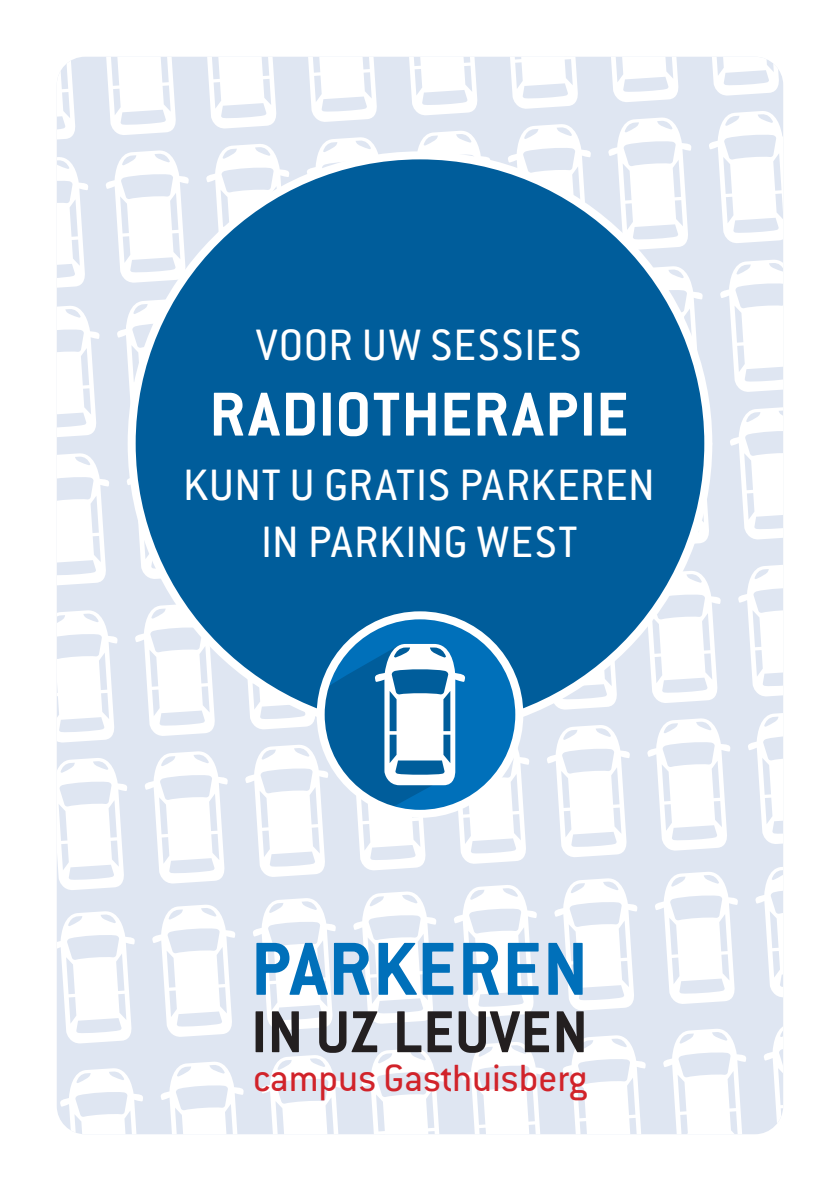
<style>
.page{position:relative;width:840px;height:1191px;background:#fff}
.page>*{position:absolute;margin:0;border:0;box-sizing:border-box;transform-origin:0 0}
.t1{font:700 82.4px "Conduit ITC";letter-spacing:.015em;color:#0070ba}
.t2{font:700 68px "Conduit ITC";letter-spacing:.02em;color:#fff}
.t3{font:700 64.8px "Conduit ITC";letter-spacing:.015em;color:#231f20}
.t4{font:48.2px/58px "Conduit ITC";letter-spacing:.015em;color:#fff;text-align:center}
.t5{font:41.6px "Conduit ITC";color:#d1232a}
</style>
<div class="page">
<div style="left:57px;top:57px;width:725px;height:1077px;background:#dfe6f2;border-radius:28px"></div>
<svg style="left:362px;top:1048px;width:83px;height:86px"></svg>
<svg style="left:738px;top:565px;width:44px;height:132px"></svg>
<svg style="left:763px;top:1027px;width:19px;height:106px"></svg>
<svg style="left:57px;top:610px;width:61px;height:133px"></svg>
<svg style="left:59px;top:1068px;width:84px;height:66px"></svg>
<svg style="left:462px;top:1042px;width:83px;height:92px"></svg>
<svg style="left:135px;top:603px;width:83px;height:133px"></svg>
<svg style="left:161px;top:1062px;width:83px;height:72px"></svg>
<svg style="left:536px;top:651px;width:84px;height:59px"></svg>
<svg style="left:563px;top:1035px;width:82px;height:99px"></svg>
<svg style="left:261px;top:1055px;width:83px;height:79px"></svg>
<svg style="left:636px;top:570px;width:84px;height:133px"></svg>
<svg style="left:663px;top:1029px;width:83px;height:105px"></svg>
<svg style="left:748px;top:713px;width:34px;height:131px"></svg>
<svg style="left:57px;top:758px;width:70px;height:132px"></svg>
<svg style="left:145px;top:751px;width:83px;height:133px"></svg>
<svg style="left:547px;top:725px;width:83px;height:132px"></svg>
<svg style="left:647px;top:718px;width:83px;height:133px"></svg>
<svg style="left:308px;top:57px;width:69px;height:65px"></svg>
<svg style="left:712px;top:57px;width:70px;height:39px"></svg>
<svg style="left:57px;top:57px;width:22px;height:83px"></svg>
<svg style="left:409px;top:57px;width:68px;height:58px"></svg>
<svg style="left:106px;top:57px;width:70px;height:78px"></svg>
<svg style="left:510px;top:57px;width:68px;height:52px"></svg>
<svg style="left:207px;top:57px;width:69px;height:72px"></svg>
<svg style="left:611px;top:57px;width:68px;height:45px"></svg>
<svg style="left:306px;top:137px;width:72px;height:41px"></svg>
<svg style="left:709px;top:111px;width:73px;height:132px"></svg>
<svg style="left:57px;top:157px;width:31px;height:131px"></svg>
<svg style="left:417px;top:131px;width:73px;height:33px"></svg>
<svg style="left:106px;top:150px;width:83px;height:133px"></svg>
<svg style="left:506px;top:124px;width:85px;height:87px"></svg>
<svg style="left:205px;top:144px;width:84px;height:107px"></svg>
<svg style="left:607px;top:117px;width:84px;height:133px"></svg>
<svg style="left:720px;top:260px;width:62px;height:132px"></svg>
<svg style="left:57px;top:306px;width:43px;height:131px"></svg>
<svg style="left:117px;top:298px;width:54px;height:128px"></svg>
<svg style="left:647px;top:265px;width:55px;height:117px"></svg>
<svg style="left:353px;top:891px;width:83px;height:133px"></svg>
<svg style="left:730px;top:407px;width:52px;height:133px"></svg>
<svg style="left:755px;top:867px;width:27px;height:130px"></svg>
<svg style="left:57px;top:453px;width:52px;height:133px"></svg>
<svg style="left:57px;top:911px;width:78px;height:133px"></svg>
<svg style="left:454px;top:885px;width:83px;height:132px"></svg>
<svg style="left:127px;top:460px;width:39px;height:119px"></svg>
<svg style="left:152px;top:905px;width:83px;height:132px"></svg>
<svg style="left:554px;top:878px;width:83px;height:133px"></svg>
<svg style="left:253px;top:898px;width:83px;height:132px"></svg>
<svg style="left:689px;top:419px;width:23px;height:127px"></svg>
<svg style="left:655px;top:872px;width:83px;height:132px"></svg>
<div style="left:132px;top:155px;width:576px;height:576px;background:#005d9b;border-radius:50%"></div>
<svg style="left:235px;top:612px;width:294px;height:265px"></svg>
<div style="left:316px;top:611px;width:207px;height:207px;border:8px solid #fff;border-radius:50%"></div>
<p class="t4" style="left:256px;top:314px;width:327px">VOOR UW SESSIES</p>
<h2 class="t2" style="left:209px;top:373px;width:420px">RADIOTHERAPIE</h2>
<p class="t4" style="left:183px;top:454px;width:473px">KUNT U GRATIS PARKEREN<br>IN PARKING WEST</p>
<h1 class="t1" style="left:251px;top:919px;width:338px">PARKEREN</h1>
<h3 class="t3" style="left:251px;top:992px;width:338px">IN UZ LEUVEN</h3>
<p class="t5" style="left:253px;top:1052px;width:335px">campus Gasthuisberg</p>
</div>
